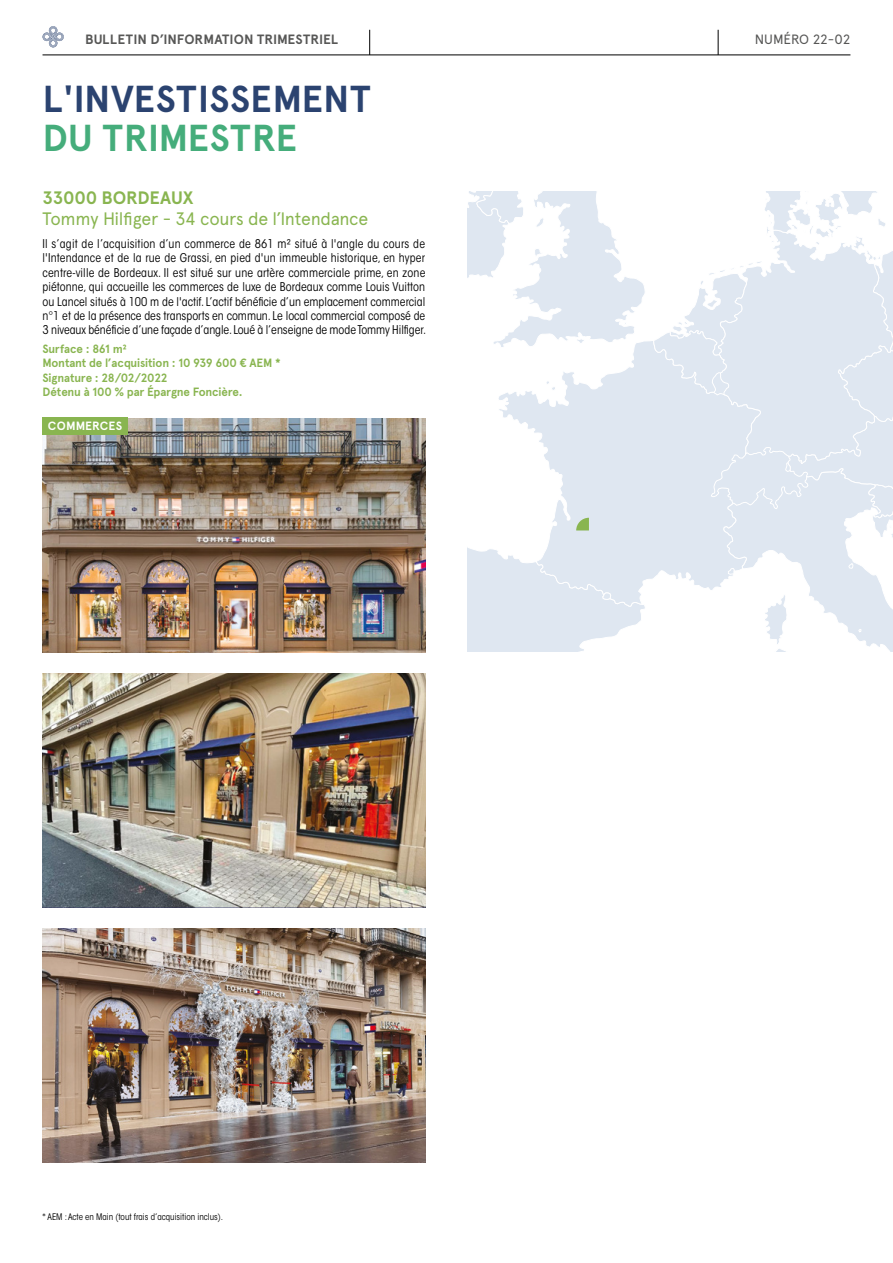
<style>
.page{position:relative;width:893px;height:1263px;background:#fff}
.page>*{position:absolute;margin:0;border:0;box-sizing:border-box;transform-origin:0 0}
.TITRE_1{font:700 37.5px/39px "Apercu";letter-spacing:.01em;color:#2b4370}
.t1{font:18px/21px "Apercu";letter-spacing:-.02em;color:#89b550}
.t2{font:700 13.5px "Apercu";letter-spacing:.005em;color:#575756}
.t3{font:13.5px "Apercu";letter-spacing:-.01em;color:#575756}
.t4{font:condensed 12px/14.4px "ITC Avant Garde Std";letter-spacing:-.005em;color:#000;text-align:justify}
.t5{font:700 12px "Apercu";letter-spacing:-.01em;color:#89b550}
.t6{font:700 12px "Apercu";letter-spacing:.015em;color:#fff}
.NOTE{font:condensed 9px "ITC Avant Garde Std";color:#000}
.s1{color:#45ad7b}
.s2{font-weight:700}
</style>
<div class="page">
<svg style="left:43px;top:26px;width:21px;height:21px"></svg>
<hr style="left:43px;top:55px;width:807px;height:1px;background:#000">
<svg style="left:718px;top:30px;width:1px;height:25px"></svg>
<svg style="left:369px;top:30px;width:1px;height:25px"></svg>
<svg style="left:468px;top:191px;width:177px;height:153px"></svg>
<svg style="left:497px;top:339px;width:156px;height:240px"></svg>
<svg style="left:653px;top:191px;width:240px;height:460px"></svg>
<svg style="left:468px;top:518px;width:179px;height:133px"></svg>
<img style="left:43px;top:418px;width:382px;height:234px">
<img style="left:43px;top:673px;width:382px;height:234px">
<img style="left:43px;top:929px;width:382px;height:233px">
<div style="left:43px;top:417px;width:85px;height:18px;background:#89b550"></div>
<p class="t2" style="left:85px;top:31px;width:254px">BULLETIN D’INFORMATION TRIMESTRIEL</p>
<p class="t3" style="left:755px;top:31px;width:97px">NUMÉRO 22-02</p>
<p class="TITRE_1" style="left:43px;top:79px;width:330px">L'INVESTISSEMENT<br><span class="s1">DU TRIMESTRE</span></p>
<p class="t1" style="left:43px;top:187px;width:327px"><span class="s2">33000 BORDEAUX<br></span>Tommy Hilfiger - 34 cours de l’Intendance</p>
<p class="t4" style="left:43px;top:237px;width:385px">Il s’agit de l’acquisition d’un commerce de 861 m² situé à l'angle du cours de l'Intendance et de la rue de Grassi, en pied d'un immeuble historique, en hyper centre-ville de Bordeaux. Il est situé sur une artère commerciale prime, en zone piétonne, qui accueille les commerces de luxe de Bordeaux comme Louis Vuitton ou Lancel situés à 100 m de l'actif. L’actif bénéficie d’un emplacement commercial n°1 et de la présence des transports en commun. Le local commercial composé de 3 niveaux bénéficie d’une façade d’angle. Loué à l’enseigne de mode Tommy Hilfiger.</p>
<p class="t5" style="left:43px;top:342px;width:86px">Surface : 861 m²</p>
<p class="t5" style="left:43px;top:356px;width:240px">Montant de l’acquisition : 10 939 600 € AEM *</p>
<p class="t5" style="left:43px;top:370px;width:127px">Signature : 28/02/2022</p>
<p class="t5" style="left:43px;top:385px;width:202px">Détenu à 100 % par Épargne Foncière.</p>
<p class="t6" style="left:48px;top:419px;width:76px">COMMERCES</p>
<p class="NOTE" style="left:43px;top:1212px;width:182px">* AEM : Acte en Main (tout frais d’acquisition inclus).</p>
</div>
